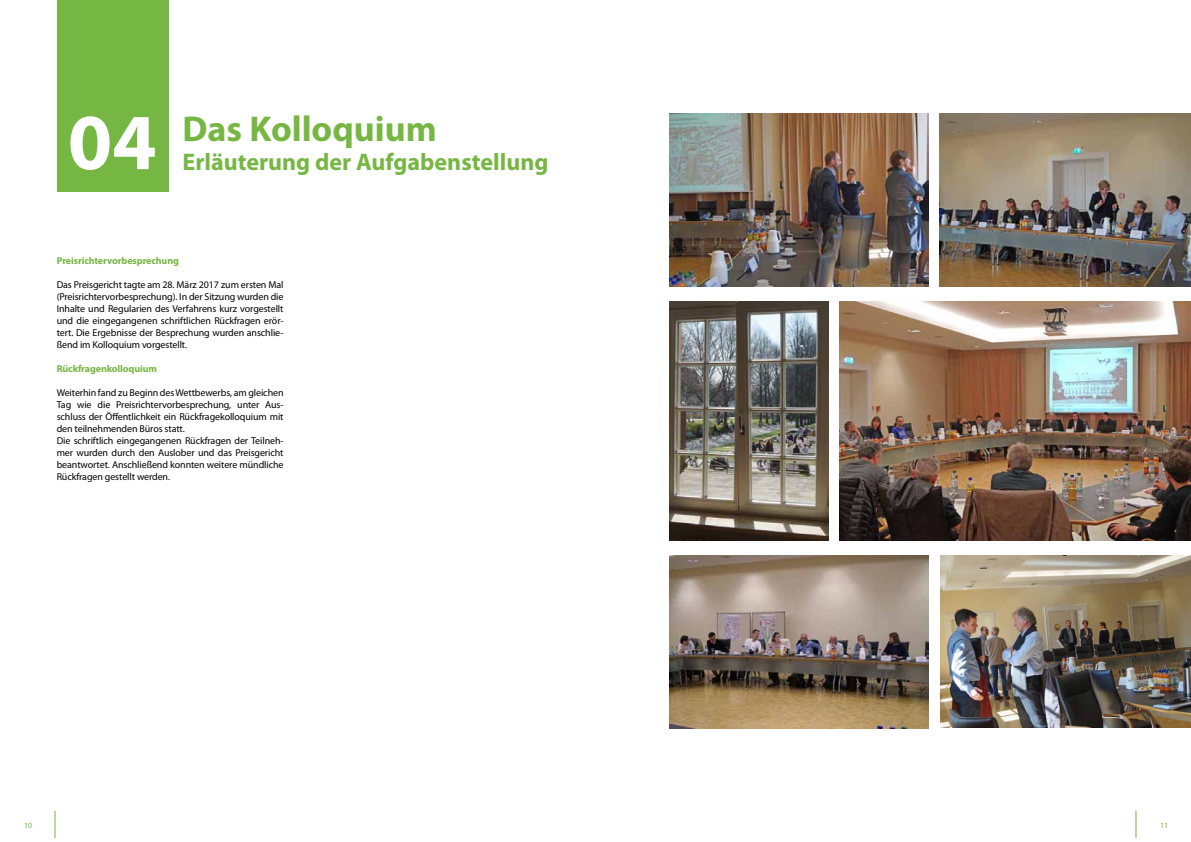
<style>
.page{position:relative;width:1191px;height:842px;background:#fff}
.page>*{position:absolute;margin:0;border:0;box-sizing:border-box;transform-origin:0 0}
.t1{font:700 80px "Myriad Pro";color:#fff}
.t2{font:700 36px "Myriad Pro";color:#76b744}
.t3{font:700 24px "Myriad Pro";color:#76b744}
.t4{font:10px/12px "Myriad Pro";letter-spacing:-.01em;color:#000;text-align:justify}
.t5{font:700 10px "Myriad Pro";letter-spacing:-.01em;color:#76b744}
.t6{font:8px "Myriad Pro";color:#74b743}
</style>
<div class="page">
<svg style="left:55px;top:811px;width:1px;height:27px"></svg>
<svg style="left:1135px;top:811px;width:1px;height:27px"></svg>
<img style="left:669px;top:114px;width:259px;height:172px">
<img style="left:840px;top:301px;width:351px;height:239px">
<img style="left:939px;top:114px;width:252px;height:172px">
<img style="left:669px;top:301px;width:159px;height:239px">
<img style="left:940px;top:555px;width:251px;height:173px">
<img style="left:669px;top:555px;width:260px;height:173px">
<div style="left:57px;top:0;width:111px;height:191px;background:#76b744"></div>
<h1 class="t1" style="left:68px;top:90px;width:90px">04</h1>
<h2 class="t2" style="left:183px;top:105px;width:256px">Das Kolloquium</h2>
<h3 class="t3" style="left:183px;top:146px;width:367px">Erläuterung der Aufgabenstellung</h3>
<p class="t5" style="left:57px;top:254px;width:124px">Preisrichtervorbesprechung</p>
<p class="t4" style="left:57px;top:278px;width:228px">Das Preisgericht tagte am 28. März 2017 zum ersten Mal (Preisrichtervorbesprechung). In der Sitzung wurden die Inhalte und Regularien des Verfahrens kurz vorgestellt und die eingegangenen schriftlichen Rückfragen erör&shy;tert. Die Ergebnisse der Besprechung wurden anschlie&shy;ßend im Kolloquium vorgestellt.</p>
<p class="t5" style="left:57px;top:362px;width:102px">Rückfragenkolloquium</p>
<p class="t4" style="left:57px;top:386px;width:228px;text-align:left">Weiterhin fand zu Beginn des Wettbewerbs, am gleichen Tag wie die Preisrichtervorbesprechung, unter Aus&shy;schluss der Öffentlichkeit ein Rückfragekolloquium mit den teilnehmenden Büros statt.<br>Die schriftlich eingegangenen Rückfragen der Teilneh&shy;mer wurden durch den Auslober und das Preisgericht beantwortet. Anschließend konnten weitere mündliche Rückfragen gestellt werden.</p>
<p class="t6" style="left:24px;top:820px;width:10px">10</p>
<p class="t6" style="left:1160px;top:820px;width:10px">11</p>
</div>
